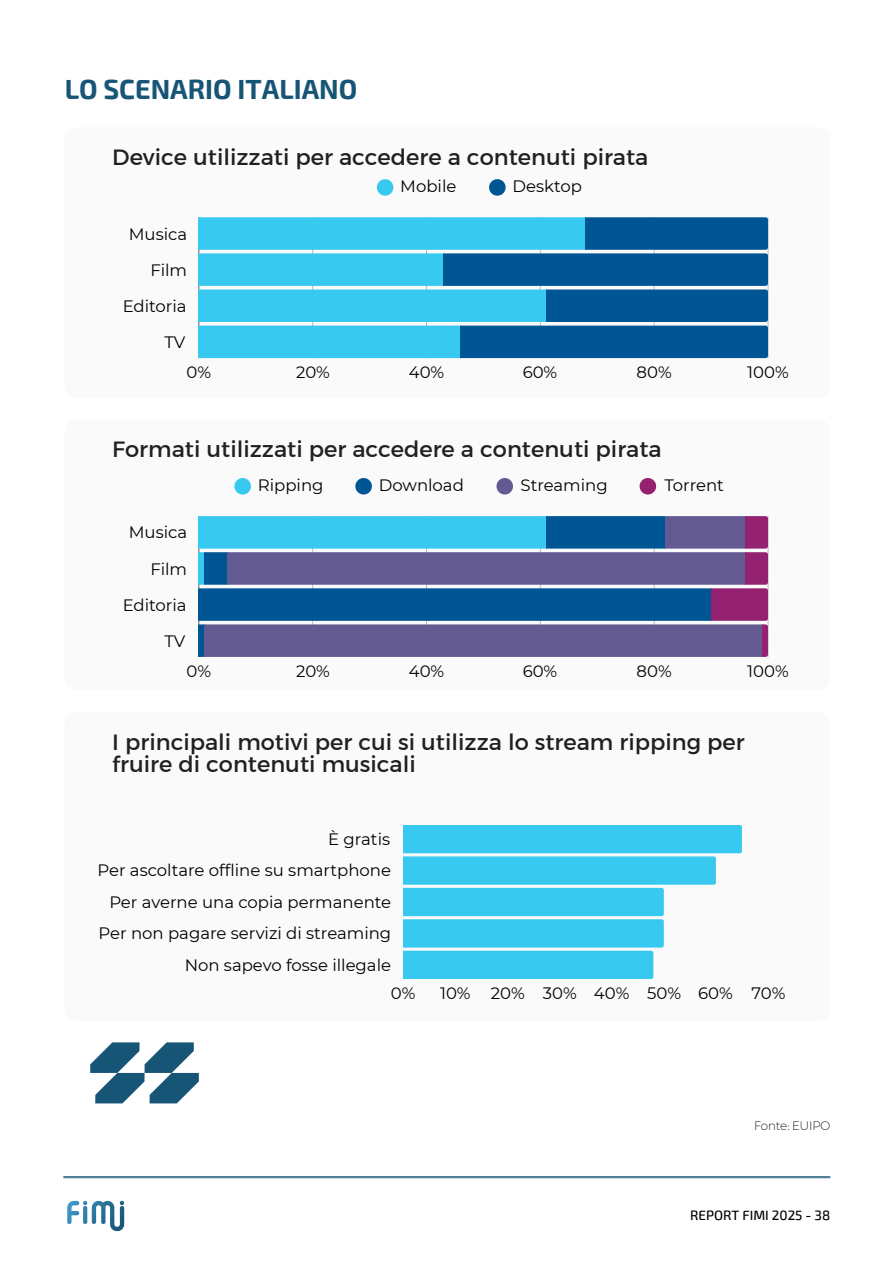
<style>
.page{position:relative;width:894px;height:1264px;background:#fff}
.page>*{position:absolute;margin:0;border:0;box-sizing:border-box;transform-origin:0 0}
.t1{font:700 27px "Exo 2";color:#175577}
.t2{font:22.5px/22.5px "Kief Montaser Regular";color:#221f20}
.t3{font:16.5px/36.2px "Montserrat";color:#000;text-align:right}
.t4{font:500 13.5px "Exo 2";color:#000}
.t5{font:300 12px "Kief Montaser Extra";color:#000}
</style>
<div class="page">
<svg style="left:90px;top:1042px;width:109px;height:61px"></svg>
<hr style="left:63px;top:1175px;width:767px;height:3px;background:#175577">
<div style="left:65px;top:127px;width:764px;height:270px;background:#fafafa;border-radius:11px"></div>
<svg style="left:377px;top:179px;width:16px;height:17px"></svg>
<svg style="left:489px;top:179px;width:16px;height:17px"></svg>
<hr style="left:767px;top:217px;width:1px;height:141px;background:#000;opacity:.25">
<svg style="left:199px;top:217px;width:568px;height:141px;background:#2f9cc9"></svg>
<div style="left:65px;top:420px;width:764px;height:270px;background:#fafafa;border-radius:11px"></div>
<svg style="left:234px;top:478px;width:17px;height:16px"></svg>
<svg style="left:355px;top:478px;width:17px;height:16px"></svg>
<svg style="left:496px;top:478px;width:17px;height:16px"></svg>
<svg style="left:639px;top:478px;width:17px;height:16px"></svg>
<hr style="left:767px;top:516px;width:1px;height:141px;background:#000;opacity:.25">
<svg style="left:199px;top:516px;width:568px;height:141px;background:#4f73a6"></svg>
<div style="left:65px;top:712px;width:764px;height:308px;background:#fafafa;border-radius:11px"></div>
<svg style="left:403px;top:825px;width:338px;height:154px"></svg>
<img style="left:67px;top:1200px;width:58px;height:32px">
<h1 class="t1" style="left:65px;top:72px;width:294px">LO SCENARIO ITALIANO</h1>
<h2 class="t2" style="left:112px;top:145px;width:537px">Device utilizzati per accedere a contenuti pirata</h2>
<p class="t3" style="left:400px;top:168px;width:58px">Mobile</p>
<p class="t3" style="left:512px;top:168px;width:71px">Desktop</p>
<p class="t3" style="left:123px;top:215px;width:66px">Musica<br>Film<br>Editoria<br>TV</p>
<p class="t3" style="left:186px;top:354px;width:26px">0%</p>
<p class="t3" style="left:296px;top:354px;width:35px">20%</p>
<p class="t3" style="left:408px;top:354px;width:37px">40%</p>
<p class="t3" style="left:522px;top:354px;width:36px">60%</p>
<p class="t3" style="left:636px;top:354px;width:37px">80%</p>
<p class="t3" style="left:747px;top:354px;width:43px">100%</p>
<p class="t2" style="left:112px;top:438px;width:551px">Formati utilizzati per accedere a contenuti pirata</p>
<p class="t3" style="left:258px;top:466px;width:67px">Ripping</p>
<p class="t3" style="left:378px;top:466px;width:87px">Download</p>
<p class="t3" style="left:520px;top:466px;width:89px">Streaming</p>
<p class="t3" style="left:664px;top:466px;width:61px">Torrent</p>
<p class="t3" style="left:123px;top:514px;width:66px">Musica<br>Film<br>Editoria<br>TV</p>
<p class="t3" style="left:186px;top:653px;width:26px">0%</p>
<p class="t3" style="left:296px;top:653px;width:35px">20%</p>
<p class="t3" style="left:408px;top:653px;width:37px">40%</p>
<p class="t3" style="left:522px;top:653px;width:36px">60%</p>
<p class="t3" style="left:636px;top:653px;width:37px">80%</p>
<p class="t3" style="left:747px;top:653px;width:43px">100%</p>
<h2 class="t2" style="left:112px;top:730px;width:633px">I principali motivi per cui si utilizza lo stream ripping per fruire di contenuti musicali</h2>
<p class="t3" style="left:97px;top:823px;width:295px;line-height:31.3px">È gratis<br>Per ascoltare offl ine su smartphone<br>Per averne una copia permanente<br>Per non pagare servizi di streaming<br>Non sapevo fosse illegale</p>
<p class="t3" style="left:391px;top:975px;width:26px">0%</p>
<p class="t3" style="left:440px;top:975px;width:346px">10% 20% 30% 40% 50% 60% 70%</p>
<h2 class="t5" style="left:753px;top:1118px;width:78px">Fonte: EUIPO</h2>
<p class="t4" style="left:690px;top:1206px;width:141px">REPORT FIMI 2025 - 38</p>
</div>
